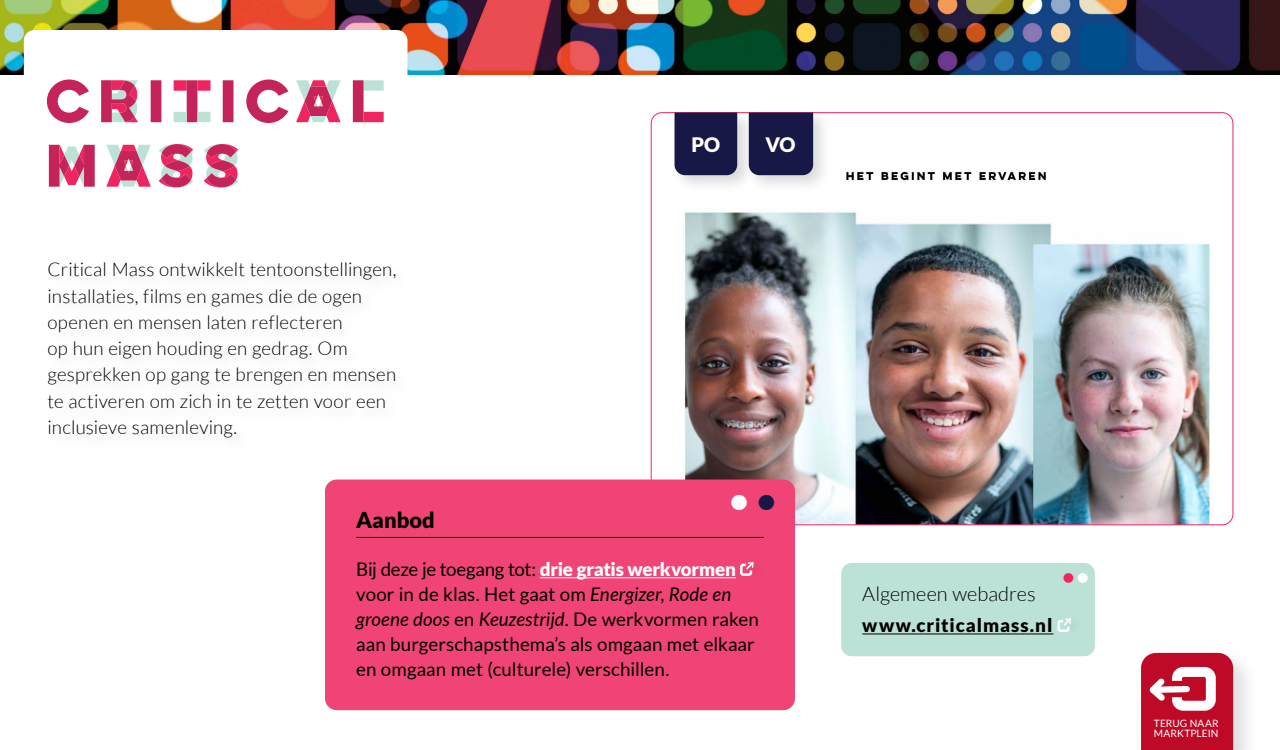
<style>
.page{position:relative;width:1280px;height:750px;background:#fff}
.page>*{position:absolute;margin:0;border:0;box-sizing:border-box;transform-origin:0 0}
.t1{font:900 31.19px "Lato";color:#fff}
.t2{font:900 21.88px "Lato";color:#000}
.t3{font:300 20px "Lato";color:#000}
.t4{font:900 20px "Lato";color:#fff}
.t5{font:900 19.88px "Lato";color:#ef2560}
.t6{font:300 18.75px/26.2px "Lato";letter-spacing:.01em;color:#000}
.t7{font:18.75px/25px "Lato";color:#000}
.t8{font:900 18.75px "Lato";letter-spacing:.05em;color:#000}
.t9{font:10.12px/10.1px "Lato";letter-spacing:.01em;color:#fff}
.s1{color:#171846}
.s2{font-weight:900;color:#fff}
.s3{font-style:italic}
.s4{color:#fff}
</style>
<div class="page">
<img style="left:0;top:0;width:1280px;height:74px">
<div style="left:1134px;top:646px;width:126px;height:104px;background:#000;opacity:.15"></div>
<svg style="left:1141px;top:653px;width:92px;height:97px;background:#c11631"></svg>
<div style="left:1172px;top:667px;width:44px;height:44px;border:10px solid #fff;border-radius:6px"></div>
<div style="left:841px;top:563px;width:254px;height:93px;background:#bce2d7;border-radius:11px"></div>
<hr style="left:862px;top:634px;width:191px;height:1px;background:#000">
<svg style="left:1057px;top:618px;width:14px;height:14px"></svg>
<img style="left:653px;top:171px;width:578px;height:354px">
<div style="left:24px;top:30px;width:383px;height:228px;background:#fff;border-radius:11px"></div>
<svg style="left:47px;top:79px;width:337px;height:109px"></svg>
<div style="left:325px;top:480px;width:470px;height:230px;background:#f14476;border-radius:12px"></div>
<hr style="left:356px;top:537px;width:408px;height:1px;background:#000">
<hr style="left:540px;top:578px;width:196px;height:1px;background:#fff">
<svg style="left:740px;top:562px;width:14px;height:14px"></svg>
<div style="left:670px;top:108px;width:86px;height:86px;background:#000;opacity:.15"></div>
<div style="left:675px;top:112px;width:62px;height:63px;background:#171846"></div>
<div style="left:744px;top:108px;width:88px;height:86px;background:#000;opacity:.15"></div>
<div style="left:749px;top:112px;width:64px;height:63px;background:#171846"></div>
<p class="t6" style="left:48px;top:257px;width:351px">Critical Mass ontwikkelt tentoonstellingen, installaties, films en games die de ogen openen en mensen laten reflecteren<br>op hun eigen houding en gedrag. Om gesprekken op gang te brengen en mensen te activeren om zich in te zetten voor een inclusieve samenleving.</p>
<p class="t4" style="left:691px;top:133px;width:30px">PO</p>
<p class="t4" style="left:766px;top:133px;width:31px">VO</p>
<h1 class="t1" style="left:730px;top:482px;width:47px">• <span class="s1">•</span></h1>
<p class="t2" style="left:356px;top:508px;width:80px">Aanbod</p>
<p class="t7" style="left:356px;top:556px;width:404px">Bij deze je toegang tot: <span class="s2">drie gratis werkvormen </span>voor in de klas. Het gaat om <span class="s3">Energizer</span>, <span class="s3">Rode en groene doos</span> en <span class="s3">Keuzestrijd</span>. De werkvormen raken aan burgerschapsthema’s als omgaan met elkaar en omgaan met (culturele) verschillen.</p>
<p class="t3" style="left:862px;top:583px;width:175px">Algemeen webadres</p>
<p class="t8" style="left:862px;top:614px;width:192px">www.criticalmass.nl</p>
<p class="t5" style="left:1063px;top:565px;width:27px">•<span class="s4">•</span></p>
<p class="t9" style="left:1154px;top:718px;width:66px">TERUG NAAR<br>MARKTPLEIN</p>
</div>
